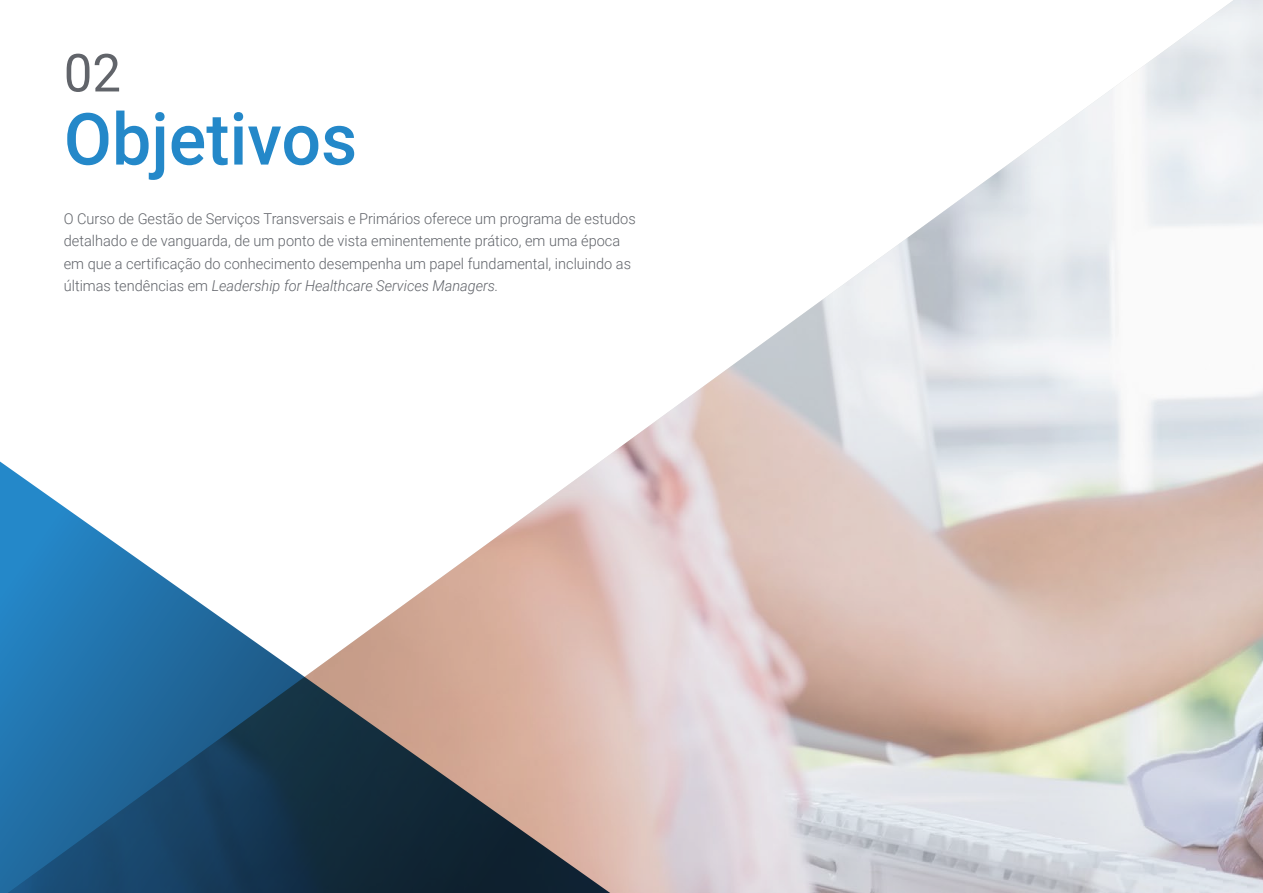
<style>
.page{position:relative;width:1263px;height:893px;background:#fff}
.page>*{position:absolute;margin:0;border:0;box-sizing:border-box;transform-origin:0 0}
.t1{font:500 72px "Roboto";color:#2488c9}
.t2{font:52.5px "Roboto";color:#61646a}
.t3{font:300 15px/22.5px "Roboto";color:#61646a}
.s1{font-style:italic}
</style>
<div class="page">
<img style="left:622px;top:0;width:641px;height:893px">
<svg style="left:0;top:446px;width:640px;height:447px"></svg>
<h2 class="t2" style="left:64px;top:36px;width:59px">02</h2>
<h1 class="t1" style="left:64px;top:89px;width:295px">Objetivos</h1>
<p class="t3" style="left:64px;top:207px;width:573px">O Curso de Gestão de Serviços Transversais e Primários oferece um programa de estudos detalhado e de vanguarda, de um ponto de vista eminentemente prático, em uma época em que a certificação do conhecimento desempenha um papel fundamental, incluindo as últimas tendências em <span class="s1">Leadership for Healthcare Services Managers.</span></p>
</div>
